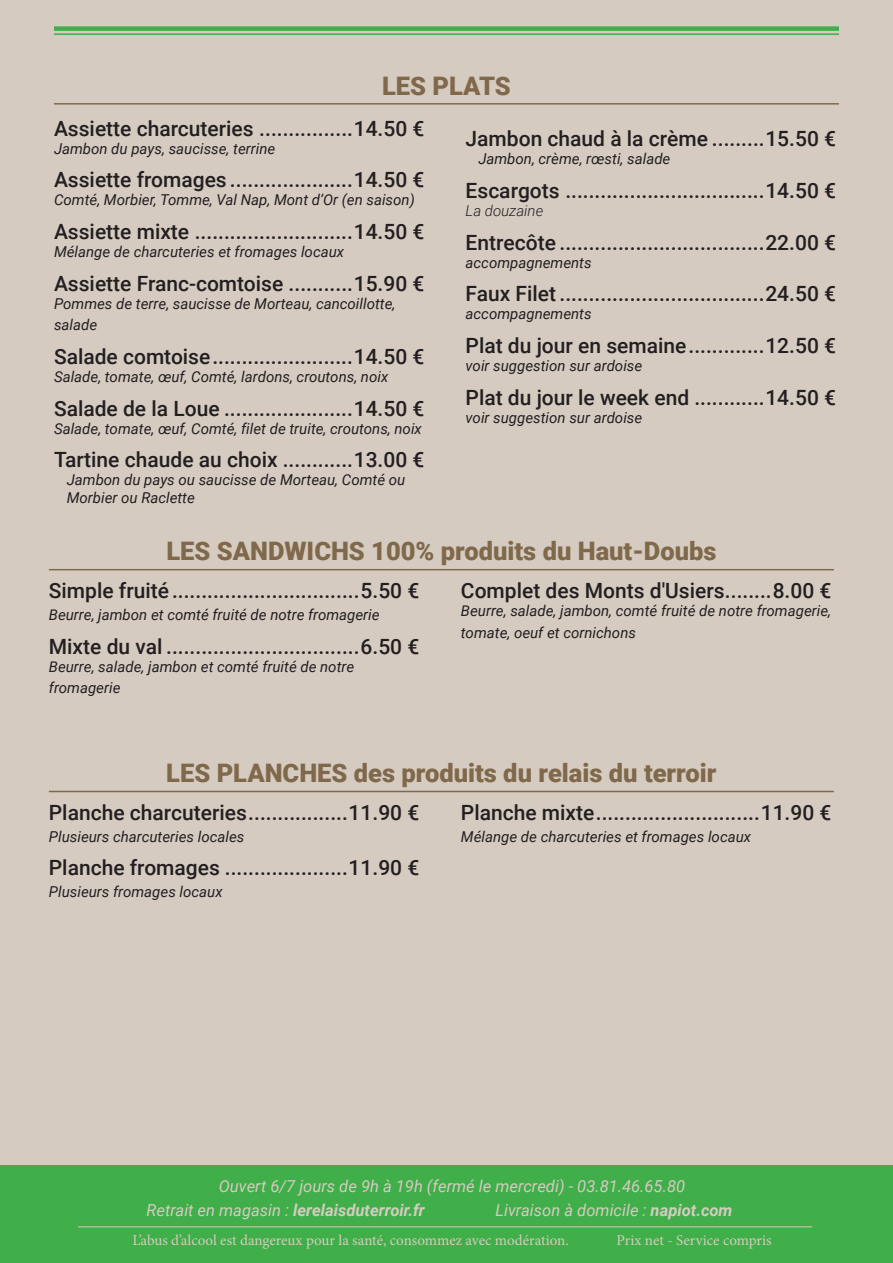
<style>
.page{position:relative;width:893px;height:1263px;background:#d5cbc1}
.page>*{position:absolute;margin:0;border:0;box-sizing:border-box;transform-origin:0 0}
.Titre{font:900 25.5px "Roboto";color:#80694b}
.Plat{font:500 21px "Roboto";color:#231f20}
.t1{font:italic 16.5px "Roboto";color:#d5cbc1}
.t2{font:italic 700 16.5px "Roboto";color:#d5cbc1}
.Plat-2{font:italic 15px/21.6px "Roboto";color:#231f20}
.Details{font:italic 15px/18px "Roboto";color:#231f20}
.t3{font:15px "Minion Pro";color:#d5cbc1}
.Plat-3{font:italic 300 15px "Roboto";color:#231f20}
.s1{font-weight:400}
.s2{font-weight:700}
</style>
<div class="page">
<div style="left:0;top:1165px;width:893px;height:98px;background:#40ae49"></div>
<hr style="left:78px;top:1226px;width:734px;height:1px;background:#d5cbc1">
<hr style="left:54px;top:103px;width:785px;height:2px;background:#80694b">
<hr style="left:49px;top:569px;width:785px;height:1px;background:#80694b">
<hr style="left:49px;top:791px;width:785px;height:1px;background:#80694b">
<div style="left:54px;top:26px;width:785px;height:5px;background:#40ae49"></div>
<hr style="left:54px;top:33px;width:785px;height:2px;background:#40ae49">
<p class="Titre" style="left:382px;top:68px;width:130px">LES PLATS</p>
<p class="Plat" style="left:54px;top:113px;width:372px">Assiette charcuteries ................14.50 €</p>
<p class="Plat-2" style="left:54px;top:137px;width:223px">Jambon du pays, saucisse, terrine</p>
<p class="Plat" style="left:54px;top:165px;width:372px">Assiette fromages .....................14.50 €</p>
<p class="Plat-2" style="left:54px;top:189px;width:362px">Comté, Morbier, Tomme, Val Nap, Mont d’Or (en saison)</p>
<p class="Plat" style="left:54px;top:217px;width:372px">Assiette mixte ...........................14.50 €</p>
<p class="Plat-2" style="left:54px;top:240px;width:292px">Mélange de charcuteries et fromages locaux</p>
<p class="Plat" style="left:54px;top:268px;width:372px">Assiette Franc-comtoise ...........15.90 €</p>
<p class="Plat-2" style="left:54px;top:292px;width:343px">Pommes de terre, saucisse de Morteau, cancoillotte, salade</p>
<p class="Plat" style="left:54px;top:342px;width:372px">Salade comtoise........................14.50 €</p>
<p class="Plat-2" style="left:54px;top:365px;width:336px">Salade, tomate, œuf, Comté, lardons, croutons, noix</p>
<p class="Plat" style="left:54px;top:394px;width:372px">Salade de la Loue ......................14.50 €</p>
<p class="Plat-2" style="left:54px;top:417px;width:369px">Salade, tomate, œuf, Comté, filet de truite, croutons, noix</p>
<p class="Plat" style="left:54px;top:445px;width:372px">Tartine chaude au choix ............13.00 €</p>
<p class="Details" style="left:67px;top:470px;width:340px">Jambon du pays ou saucisse de Morteau, Comté ou<br>Morbier ou Raclette</p>
<p class="Plat" style="left:466px;top:124px;width:372px">Jambon chaud à la crème .........15.50 €</p>
<p class="Details" style="left:478px;top:149px;width:194px">Jambon, crème, rœsti, salade</p>
<p class="Plat" style="left:466px;top:176px;width:372px">Escargots ..................................14.50 €</p>
<p class="Plat-3" style="left:466px;top:200px;width:79px">La douzaine</p>
<p class="Plat" style="left:466px;top:227px;width:372px">Entrecôte ...................................22.00 €</p>
<p class="Plat-2" style="left:466px;top:251px;width:128px">accompagnements</p>
<p class="Plat" style="left:466px;top:279px;width:372px">Faux Filet ...................................24.50 €</p>
<p class="Plat-2" style="left:466px;top:303px;width:128px">accompagnements</p>
<p class="Plat" style="left:466px;top:331px;width:372px">Plat du jour en semaine.............12.50 €</p>
<p class="Plat-2" style="left:466px;top:354px;width:178px">voir suggestion sur ardoise</p>
<p class="Plat" style="left:466px;top:383px;width:372px">Plat du jour le week end ............14.50 €</p>
<p class="Plat-2" style="left:466px;top:406px;width:178px">voir suggestion sur ardoise</p>
<p class="Titre" style="left:166px;top:533px;width:552px">LES SANDWICHS 100% produits du Haut-Doubs</p>
<p class="Plat" style="left:461px;top:576px;width:372px">Complet des Monts d'Usiers........8.00 €</p>
<p class="Details" style="left:461px;top:599px;width:372px;line-height:21.6px">Beurre, salade, jambon, comté fruité de notre fromagerie, tomate, oeuf et cornichons</p>
<p class="Plat" style="left:49px;top:576px;width:372px">Simple fruité ................................5.50 €</p>
<p class="Plat-2" style="left:49px;top:603px;width:332px">Beurre, jambon et comté fruité de notre fromagerie</p>
<p class="Plat" style="left:49px;top:631px;width:372px">Mixte du val .................................6.50 €</p>
<p class="Plat-2" style="left:49px;top:655px;width:307px">Beurre, salade, jambon et comté fruité de notre fromagerie</p>
<p class="Titre" style="left:166px;top:755px;width:552px">LES PLANCHES des produits du relais du terroir</p>
<p class="Plat" style="left:461px;top:798px;width:372px">Planche mixte............................11.90 €</p>
<p class="Details" style="left:461px;top:827px;width:292px">Mélange de charcuteries et fromages locaux</p>
<p class="Plat" style="left:49px;top:798px;width:372px">Planche charcuteries.................11.90 €</p>
<p class="Plat-2" style="left:49px;top:825px;width:197px">Plusieurs charcuteries locales</p>
<p class="Plat" style="left:49px;top:853px;width:372px">Planche fromages .....................11.90 €</p>
<p class="Plat-2" style="left:49px;top:880px;width:175px">Plusieurs fromages locaux</p>
<p class="t1" style="left:219px;top:1175px;width:468px">Ouvert 6/7 jours de 9h à 19h (fermé le mercredi) - 03.81.46.65.80</p>
<p class="t2" style="left:147px;top:1198px;width:280px"><span class="s1">Retrait en magasin :</span> lerelaisduterroir.fr</p>
<p class="t1" style="left:495px;top:1198px;width:239px">Livraison à domicile : <span class="s2">napiot.com</span></p>
<p class="t3" style="left:132px;top:1230px;width:438px">L’abus d’alcool est dangereux pour la santé, consommez avec modération.</p>
<p class="t3" style="left:616px;top:1230px;width:157px">Prix net - Service compris</p>
</div>
